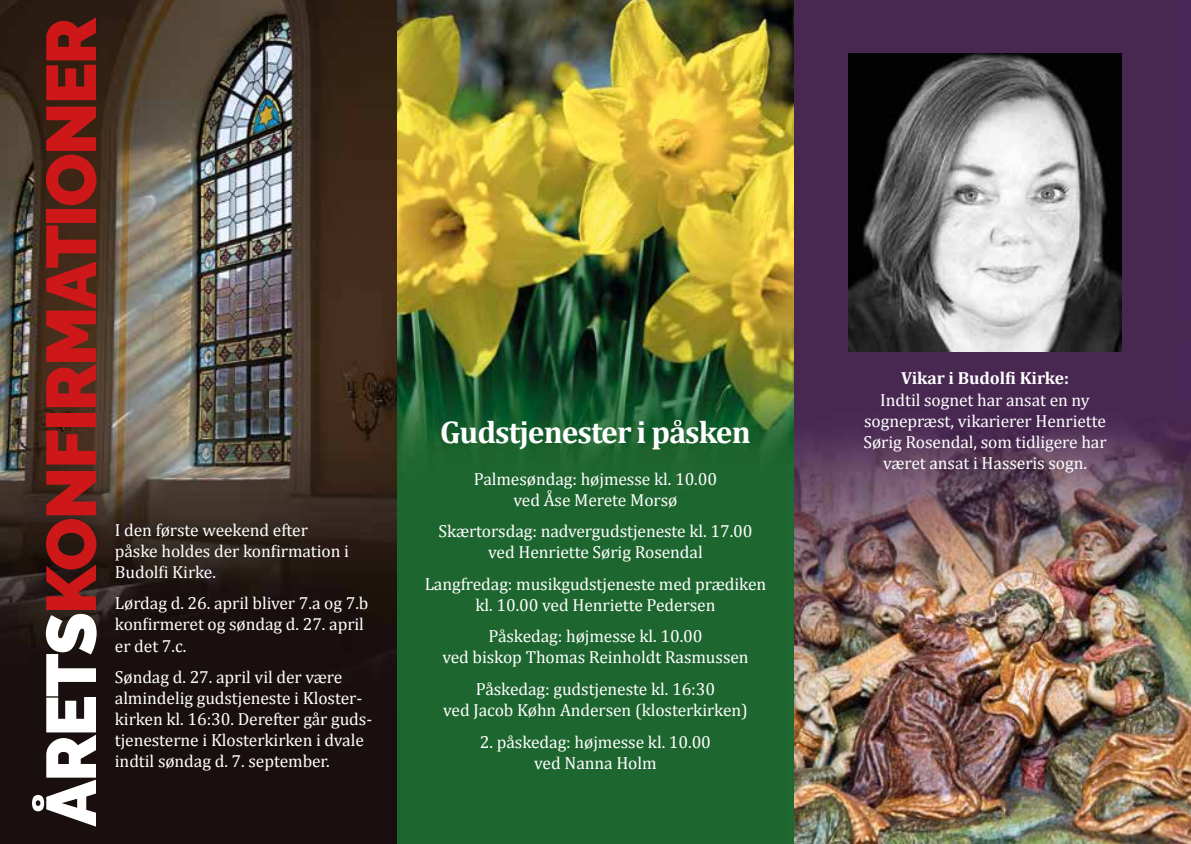
<style>
.page{position:relative;width:1191px;height:844px;background:#fff}
.page>*{position:absolute;margin:0;border:0;box-sizing:border-box;transform-origin:0 0}
.t1{font:900 70px "Raleway";letter-spacing:-.03em;color:#cd1719}
.t2{font:700 31.5px "Cambria";letter-spacing:-.03em;color:#fff}
.t3{font:17.5px/21px "Cambria";letter-spacing:-.005em;color:#fff;text-align:center}
.t4{font:700 17.5px "Cambria";letter-spacing:-.005em;color:#fff}
.s1{color:#fff}
</style>
<div class="page">
<img style="left:0;top:0;width:1191px;height:843px">
<img style="left:848px;top:54px;width:273px;height:298px">
<h1 class="t1" style="left:31px;top:826px;width:810px;rotate:-90deg"><span class="s1">ÅRETS</span>KONFIRMATIONER</h1>
<p class="t3" style="left:115px;top:519px;width:236px;text-align:left">I den første weekend efter påske holdes der konfirmation i<br>Budolfi Kirke.</p>
<p class="t3" style="left:115px;top:593px;width:255px;text-align:left">Lørdag d. 26. april bliver 7.a og 7.b konfirmeret og søndag d. 27. april er det 7.c.</p>
<p class="t3" style="left:115px;top:666px;width:259px;text-align:left">Søndag d. 27. april vil der være almindelig gudstjeneste i Kloster&shy;kirken kl. 16:30. Derefter går guds&shy;tjenesterne i Klosterkirken i dvale indtil søndag d. 7. september.</p>
<h2 class="t2" style="left:440px;top:409px;width:312px">Gudstjenester i påsken</h2>
<p class="t3" style="left:474px;top:468px;width:245px">Palmesøndag: højmesse kl. 10.00 ved Åse Merete Morsø</p>
<p class="t3" style="left:438px;top:521px;width:315px">Skærtorsdag: nadvergudstjeneste kl. 17.00 ved Henriette Sørig Rosendal</p>
<p class="t3" style="left:425px;top:573px;width:343px">Langfredag: musikgudstjeneste med prædiken kl. 10.00 ved Henriette Pedersen</p>
<p class="t3" style="left:442px;top:626px;width:308px">Påskedag: højmesse kl. 10.00<br>ved biskop Thomas Reinholdt Rasmussen</p>
<p class="t3" style="left:443px;top:678px;width:306px">Påskedag: gudstjeneste kl. 16:30<br>ved Jacob Køhn Andersen (klosterkirken)</p>
<p class="t3" style="left:480px;top:731px;width:232px">2. påskedag: højmesse kl. 10.00 ved Nanna Holm</p>
<p class="t4" style="left:901px;top:366px;width:169px">Vikar i Budolfi Kirke:</p>
<p class="t3" style="left:863px;top:389px;width:245px">Indtil sognet har ansat en ny sognepræst, vikarierer Henriette<br>Sørig Rosendal, som tidligere har været ansat i Hasseris sogn.</p>
</div>
